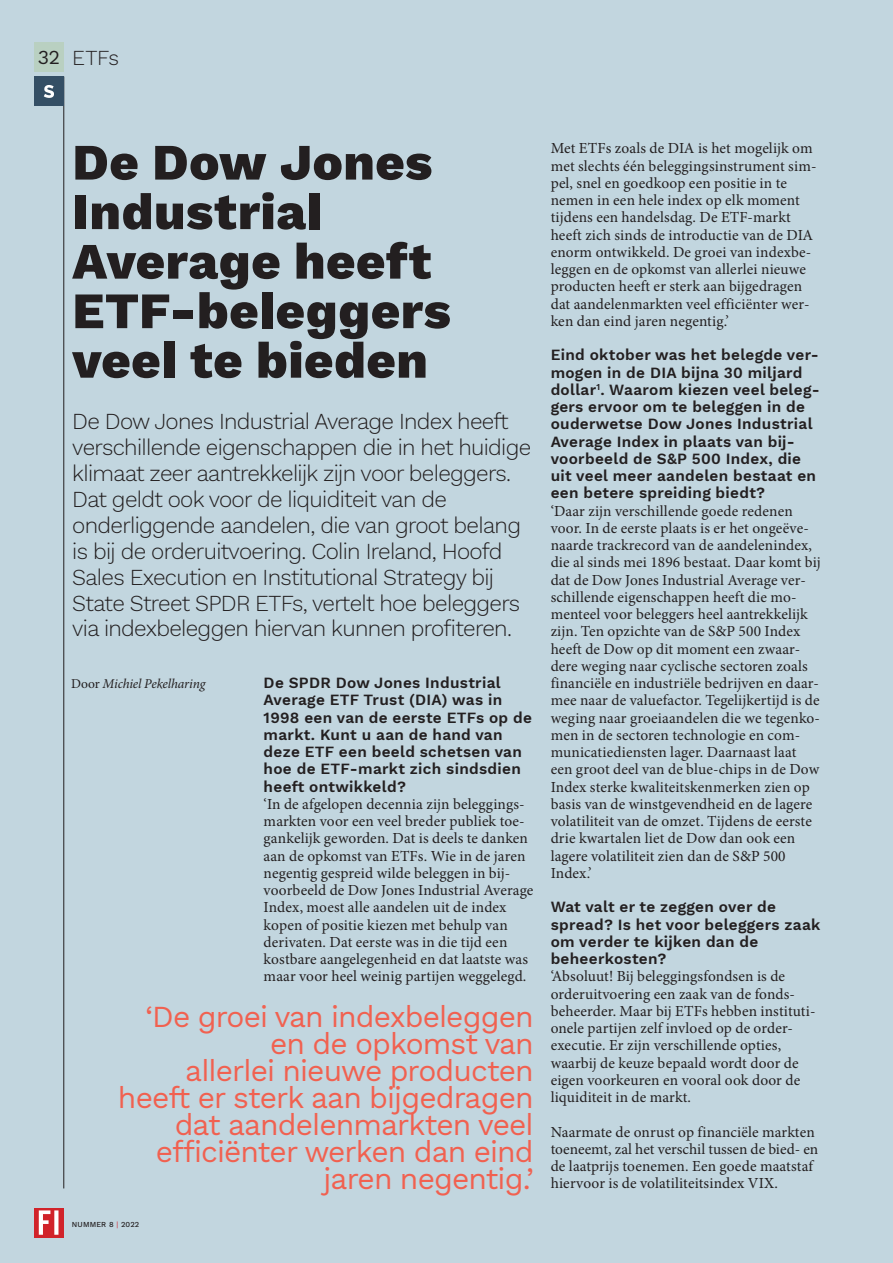
<style>
.page{position:relative;width:893px;height:1263px;background:#c2d6df}
.page>*{position:absolute;margin:0;border:0;box-sizing:border-box;transform-origin:0 0}
.t1{font:800 51px/49.5px "Work Sans";letter-spacing:.01em;color:#231f20}
.t2{font:30px/27px "Work Sans";letter-spacing:-.03em;color:#f16150;text-align:right}
.t3{font:300 22.5px/25.8px "Work Sans";letter-spacing:-.03em;color:#231f20}
.t4{font:300 21px "Work Sans";color:#231f20}
.t5{font:15.3px/17.2px "Minion Pro";letter-spacing:.01em;color:#231f20}
.t6{font:600 15.3px/17.2px "Work Sans";letter-spacing:.02em;color:#231f20}
.t7{font:italic 13.5px "Minion Pro";letter-spacing:-.015em;color:#231f20}
.t8{font:500 7.5px "Work Sans";letter-spacing:.02em;color:#231f20}
.s1{font-weight:400;font-size:19.5px}
.s2{font-style:normal}
.s3{font-weight:400;color:#d1232a}
</style>
<div class="page">
<svg style="left:34px;top:1208px;width:30px;height:29px"></svg>
<svg style="left:39px;top:1210px;width:19px;height:25px"></svg>
<div style="left:34px;top:43px;width:30px;height:29px;background:#b9d0c1"></div>
<hr style="left:64px;top:77px;width:1px;height:1111px;background:#231f20">
<div style="left:34px;top:77px;width:30px;height:29px;background:#344f65"></div>
<svg style="left:44px;top:85px;width:10px;height:13px"></svg>
<h3 class="t4" style="left:37px;top:42px;width:83px"><span class="s1">32</span> ETFs</h3>
<h1 class="t1" style="left:72px;top:135px;width:380px">De Dow Jones<br>Industrial<br>Average heeft<br>ETF-beleggers veel te bieden</h1>
<p class="t3" style="left:72px;top:408px;width:460px">De Dow Jones Industrial Average Index heeft verschillende eigenschappen die in het huidige klimaat zeer aantrekkelijk zijn voor beleggers.<br>Dat geldt ook voor de liquiditeit van de onderliggende aandelen, die van groot belang is bij de orderuitvoering. Colin Ireland, Hoofd Sales Execution en Institutional Strategy bij State Street SPDR ETFs, vertelt hoe beleggers via indexbeleggen hiervan kunnen profiteren.</p>
<p class="t7" style="left:71px;top:675px;width:136px"><span class="s2">Door</span> Michiel Pekelharing</p>
<p class="t6" style="left:264px;top:674px;width:270px">De SPDR Dow Jones Industrial<br>Average ETF Trust (DIA) was in<br>1998 een van de eerste ETFs op de markt. Kunt u aan de hand van deze ETF een beeld schetsen van hoe de ETF-markt zich sindsdien heeft ontwikkeld?</p>
<p class="t5" style="left:264px;top:795px;width:271px">‘In de afgelopen decennia zijn beleggings&shy;markten voor een veel breder publiek toe&shy;gankelijk geworden. Dat is deels te danken aan de opkomst van ETFs. Wie in de jaren negentig gespreid wilde beleggen in bij&shy;voorbeeld de Dow Jones Industrial Average Index, moest alle aandelen uit de index kopen of positie kiezen met behulp van derivaten. Dat eerste was in die tijd een kostbare aangelegenheid en dat laatste was maar voor heel weinig partijen weggelegd.</p>
<h2 class="t2" style="left:118px;top:1002px;width:417px">‘De groei van indexbeleggen en de opkomst van<br>allerlei nieuwe producten heeft er sterk aan bijgedragen dat aandelenmarkten veel efficiënter werken dan eind jaren negentig.’</h2>
<p class="t8" style="left:72px;top:1219px;width:69px">NUMMER 8 <span class="s3">|</span> 2022</p>
<p class="t5" style="left:551px;top:140px;width:267px">Met ETFs zoals de DIA is het mogelijk om met slechts één beleggingsinstrument sim&shy;pel, snel en goedkoop een positie in te nemen in een hele index op elk moment tijdens een handelsdag. De ETF-markt heeft zich sinds de introductie van de DIA enorm ontwikkeld. De groei van indexbe&shy;leggen en de opkomst van allerlei nieuwe producten heeft er sterk aan bijgedragen dat aandelenmarkten veel efficiënter wer&shy;ken dan eind jaren negentig.’</p>
<p class="t6" style="left:551px;top:346px;width:271px">Eind oktober was het belegde ver&shy;mogen in de DIA bijna 30 miljard dollar<sup>1</sup>. Waarom kiezen veel beleg&shy;gers ervoor om te beleggen in de ouderwetse Dow Jones Industrial<br>Average Index in plaats van bij&shy;voorbeeld de S&amp;P 500 Index, die uit veel meer aandelen bestaat en een betere spreiding biedt?</p>
<p class="t5" style="left:551px;top:502px;width:272px">‘Daar zijn verschillende goede redenen voor. In de eerste plaats is er het ongeëve&shy;naarde trackrecord van de aandelenindex, die al sinds mei 1896 bestaat. Daar komt bij dat de Dow Jones Industrial Average ver&shy;schillende eigenschappen heeft die mo&shy;menteel voor beleggers heel aantrekkelijk zijn. Ten opzichte van de S&amp;P 500 Index heeft de Dow op dit moment een zwaar&shy;dere weging naar cyclische sectoren zoals financiële en industriële bedrijven en daar&shy;mee naar de valuefactor. Tegelijkertijd is de weging naar groeiaandelen die we tegenko&shy;men in de sectoren technologie en com&shy;municatiediensten lager. Daarnaast laat een groot deel van de blue-chips in de Dow Index sterke kwaliteitskenmerken zien op basis van de winstgevendheid en de lagere volatiliteit van de omzet. Tijdens de eerste drie kwartalen liet de Dow dan ook een lagere volatiliteit zien dan de S&amp;P 500<br>Index.’</p>
<p class="t6" style="left:551px;top:898px;width:271px">Wat valt er te zeggen over de spread? Is het voor beleggers zaak om verder te kijken dan de beheerkosten?</p>
<p class="t5" style="left:551px;top:968px;width:266px">‘Absoluut! Bij beleggingsfondsen is de orderuitvoering een zaak van de fonds&shy;beheerder. Maar bij ETFs hebben instituti&shy;onele partijen zelf invloed op de order&shy;executie. Er zijn verschillende opties, waarbij de keuze bepaald wordt door de eigen voorkeuren en vooral ook door de liquiditeit in de markt.</p>
<p class="t5" style="left:551px;top:1123px;width:269px">Naarmate de onrust op financiële markten toeneemt, zal het verschil tussen de bied- en de laatprijs toenemen. Een goede maatstaf hiervoor is de volatiliteitsindex VIX.</p>
</div>
